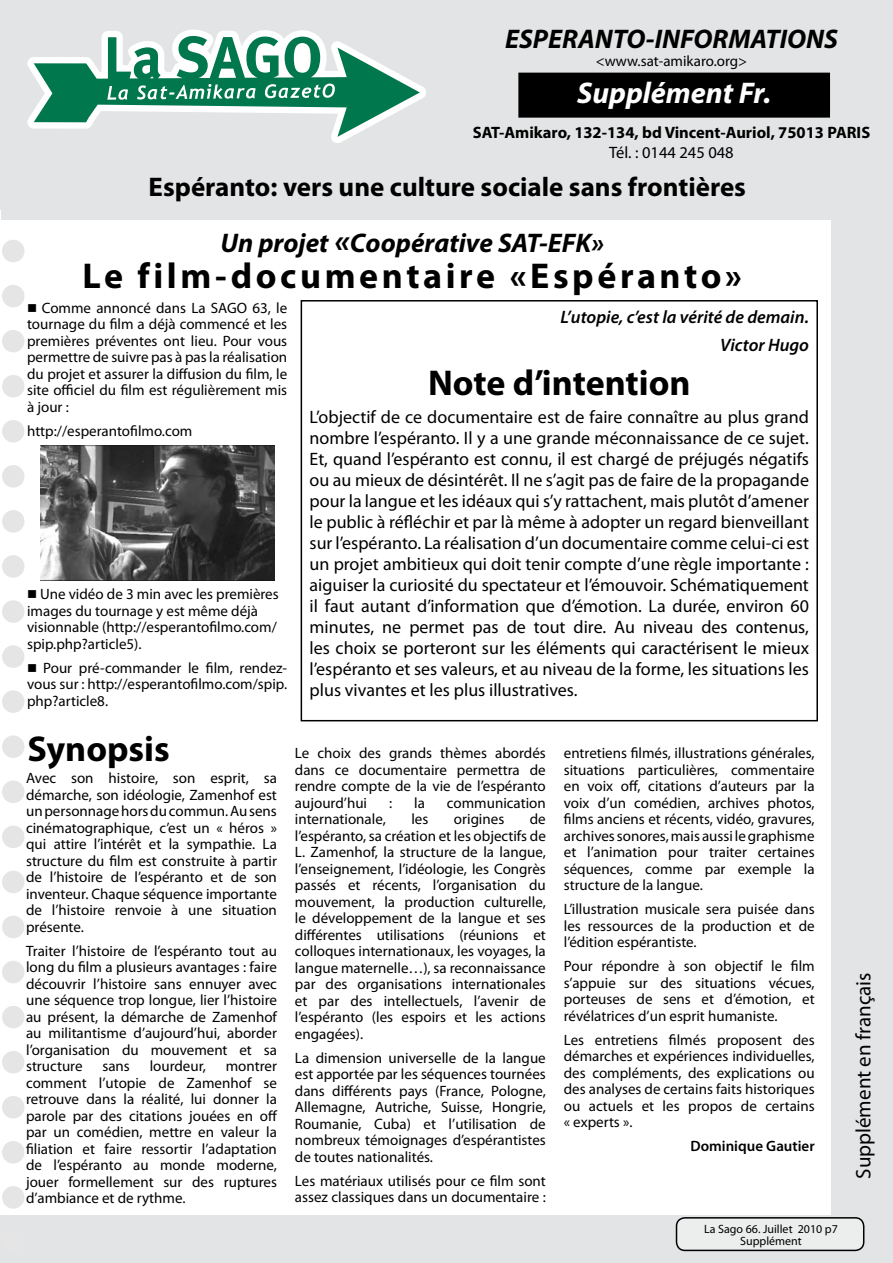
<style>
.page{position:relative;width:893px;height:1263px;background:#fff}
.page>*{position:absolute;margin:0;border:0;box-sizing:border-box;transform-origin:0 0}
.t1{font:700 36px "Myriad Pro";letter-spacing:.09em;color:#000}
.t2{font:700 36px "Myriad Pro";color:#000}
.t3{font:italic 700 30px "Myriad Pro";color:#fff}
.t4{font:italic 700 27px "Myriad Pro";color:#000}
.t5{font:700 27px "Myriad Pro";color:#000}
.t6{font:21px "Myriad Pro";color:#000}
.t7{font:18px/21px "Myriad Pro";color:#000;text-align:justify}
.t8{font:italic 600 18px/28.5px "Myriad Pro";color:#000;text-align:right}
.t9{font:700 16.5px "Myriad Pro";color:#000}
.t10{font:16.5px "Myriad Pro";color:#000}
.t11{font:15px/16.5px "Myriad Pro";color:#000;text-align:justify}
.t12{font:600 15px "Myriad Pro";color:#000}
.t13{font:12px/12px "Myriad Pro";color:#000;text-align:center}
.s1{font-size:33px}
</style>
<div class="page">
<div style="left:831px;top:0;width:62px;height:1263px;background:#e3e4e5"></div>
<div style="left:0;top:1215px;width:893px;height:48px;background:#e3e4e5"></div>
<div style="left:676px;top:1218px;width:188px;height:32px;background:#eceded;border-radius:9px"></div>
<div style="left:676px;top:1217px;width:188px;height:34px;border:2px solid #000;border-radius:9px"></div>
<div style="left:0;top:0;width:893px;height:209px;background:#e3e4e5"></div>
<div style="left:1px;top:168px;width:892px;height:52px;background:#e3e4e5"></div>
<div style="left:519px;top:73px;width:310px;height:44px;background:#000"></div>
<div style="left:518px;top:73px;width:312px;height:45px;border:2px solid #000"></div>
<svg style="left:2px;top:29px;width:424px;height:1180px"></svg>
<div style="left:298px;top:47px;width:10px;height:20px;background:#fff;border-radius:50%"></div>
<img style="left:40px;top:445px;width:234px;height:135px">
<div style="left:301px;top:301px;width:516px;height:420px;background:#fff"></div>
<div style="left:301px;top:300px;width:517px;height:421px;border:2px solid #000"></div>
<h3 class="t4" style="left:505px;top:22px;width:334px">ESPERANTO-INFORMATIONS</h3>
<p class="t11" style="left:596px;top:53px;width:153px">&lt;www.sat-amikaro.org&gt;</p>
<h2 class="t3" style="left:546px;top:73px;width:252px">SERVICE DE PRESSE</h2>
<p class="t9" style="left:473px;top:122px;width:399px">SAT-Amikaro, 132-134, bd Vincent-Auriol, 75013 PARIS</p>
<p class="t10" style="left:609px;top:142px;width:126px">Tél. : 0144 245 048</p>
<h3 class="t5" style="left:149px;top:169px;width:599px">Espéranto: vers une culture sociale sans frontières</h3>
<h2 class="t3" style="left:577px;top:73px;width:196px">Supplément Fr.</h2>
<h3 class="t4" style="left:220px;top:225px;width:385px">Un projet <span class="s1">«</span>Coopérative SAT-EFK»</h3>
<h1 class="t1" style="left:82px;top:252px;width:661px">Le film-documentaire «Espéranto»</h1>
<p class="t11" style="left:27px;top:299px;width:262px">■ Comme annoncé dans La SAGO 63, le tournage du film a déjà commencé et les premières préventes ont lieu. Pour vous permettre de suivre pas à pas la réalisation du projet et assurer la diffusion du film, le site officiel du film est régulièrement mis à jour :</p>
<p class="t11" style="left:27px;top:422px;width:167px">http://esperantofilmo.com</p>
<p class="t11" style="left:27px;top:586px;width:253px;text-align:left">■ Une vidéo de 3 min avec les premières images du tournage y est même déjà visionnable (http://esperantofilmo.com/ spip.php?article5).</p>
<p class="t11" style="left:27px;top:659px;width:262px">■ Pour pré-commander le film, rendez&shy;vous sur : http://esperantofilmo.com/spip. php?article8.</p>
<p class="t8" style="left:560px;top:302px;width:250px">L’utopie, c’est la vérité de demain.<br>Victor Hugo</p>
<h1 class="t2" style="left:428px;top:359px;width:264px">Note d’intention</h1>
<p class="t7" style="left:310px;top:406px;width:501px">L’objectif de ce documentaire est de faire connaître au plus grand nombre l’espéranto. Il y a une grande méconnaissance de ce sujet.<br>Et, quand l’espéranto est connu, il est chargé de préjugés négatifs ou au mieux de désintérêt. Il ne s’agit pas de faire de la propagande pour la langue et les idéaux qui s’y rattachent, mais plutôt d’amener le public à réfléchir et par là même à adopter un regard bienveillant sur l’espéranto. La réalisation d’un documentaire comme celui-ci est un projet ambitieux qui doit tenir compte d’une règle importante : aiguiser la curiosité du spectateur et l’émouvoir. Schématiquement il faut autant d’information que d’émotion. La durée, environ 60 minutes, ne permet pas de tout dire. Au niveau des contenus, les choix se porteront sur les éléments qui caractérisent le mieux l’espéranto et ses valeurs, et au niveau de la forme, les situations les plus vivantes et les plus illustratives.</p>
<h1 class="t2" style="left:28px;top:725px;width:144px">Synopsis</h1>
<p class="t11" style="left:26px;top:769px;width:252px">Avec son histoire, son esprit, sa démarche, son idéologie, Zamenhof est un personnage hors du commun. Au sens cinématographique, c’est un « héros » qui attire l’intérêt et la sympathie. La structure du film est construite à partir de l’histoire de l’espéranto et de son inventeur. Chaque séquence importante de l’histoire renvoie à une situation présente.</p>
<p class="t11" style="left:26px;top:942px;width:252px">Traiter l’histoire de l’espéranto tout au long du film a plusieurs avantages : faire découvrir l’histoire sans ennuyer avec une séquence trop longue, lier l’histoire au présent, la démarche de Zamenhof au militantisme d’aujourd’hui, aborder l’organisation du mouvement et sa structure</p>
<p class="t11" style="left:102px;top:1057px;width:29px">sans</p>
<p class="t11" style="left:150px;top:1057px;width:58px">lourdeur,</p>
<p class="t11" style="left:26px;top:1057px;width:253px;text-indent:200px">montrer comment l’utopie de Zamenhof se retrouve dans la réalité, lui donner la parole par des citations jouées en off par un comédien, mettre en valeur la filiation et faire ressortir l’adaptation de l’espéranto au monde moderne, jouer formellement sur des ruptures d’ambiance et de rythme.</p>
<p class="t11" style="left:295px;top:745px;width:252px">Le choix des grands thèmes abordés dans ce documentaire permettra de rendre compte de la vie de l’espéranto aujourd’hui</p>
<p class="t11" style="left:389px;top:794px;width:5px">:</p>
<p class="t11" style="left:414px;top:794px;width:12px">la</p>
<p class="t11" style="left:447px;top:794px;width:100px">communication</p>
<p class="t11" style="left:295px;top:811px;width:252px;text-indent:235px">de l’espéranto, sa création et les objectifs de L. Zamenhof, la structure de la langue, l’enseignement, l’idéologie, les Congrès passés et récents, l’organisation du mouvement, la production culturelle, le développement de la langue et ses différentes utilisations (réunions et colloques internationaux, les voyages, la langue maternelle…), sa reconnaissance par des organisations internationales et par des intellectuels, l’avenir de l’espéranto (les espoirs et les actions engagées).</p>
<p class="t11" style="left:295px;top:1049px;width:252px">La dimension universelle de la langue est apportée par les séquences tournées dans différents pays (France, Pologne, Allemagne, Autriche, Suisse, Hongrie, Roumanie, Cuba) et l’utilisation de nombreux témoignages d’espérantistes de toutes nationalités.</p>
<p class="t11" style="left:295px;top:1172px;width:252px">Les matériaux utilisés pour ce film sont assez classiques dans un documentaire :</p>
<p class="t11" style="left:295px;top:811px;width:92px">internationale,</p>
<p class="t11" style="left:411px;top:811px;width:18px">les</p>
<p class="t11" style="left:454px;top:811px;width:52px">origines</p>
<p class="t11" style="left:564px;top:745px;width:252px">entretiens filmés, illustrations générales, situations particulières, commentaire en voix off, citations d’auteurs par la voix d’un comédien, archives photos, films anciens et récents, vidéo, gravures, archives sonores, mais aussi le graphisme et l’animation pour traiter certaines séquences, comme par exemple la structure de la langue.</p>
<p class="t11" style="left:564px;top:901px;width:252px">L’illustration musicale sera puisée dans les ressources de la production et de l’édition espérantiste.</p>
<p class="t11" style="left:564px;top:958px;width:252px">Pour répondre à son objectif le film s’appuie sur des situations vécues, porteuses de sens et d’émotion, et révélatrices d’un esprit humaniste.</p>
<p class="t11" style="left:564px;top:1031px;width:252px">Les entretiens filmés proposent des démarches et expériences individuelles, des compléments, des explications ou des analyses de certains faits historiques ou actuels et les propos de certains « experts ».</p>
<p class="t12" style="left:690px;top:1137px;width:126px">Dominique Gautier</p>
<p class="t13" style="left:704px;top:1223px;width:135px">La Sago 66. Juillet 2010 p7<br>Supplément</p>
<h3 class="t6" style="left:850px;top:1179px;width:208px;rotate:-90deg">Supplément en français</h3>
</div>
